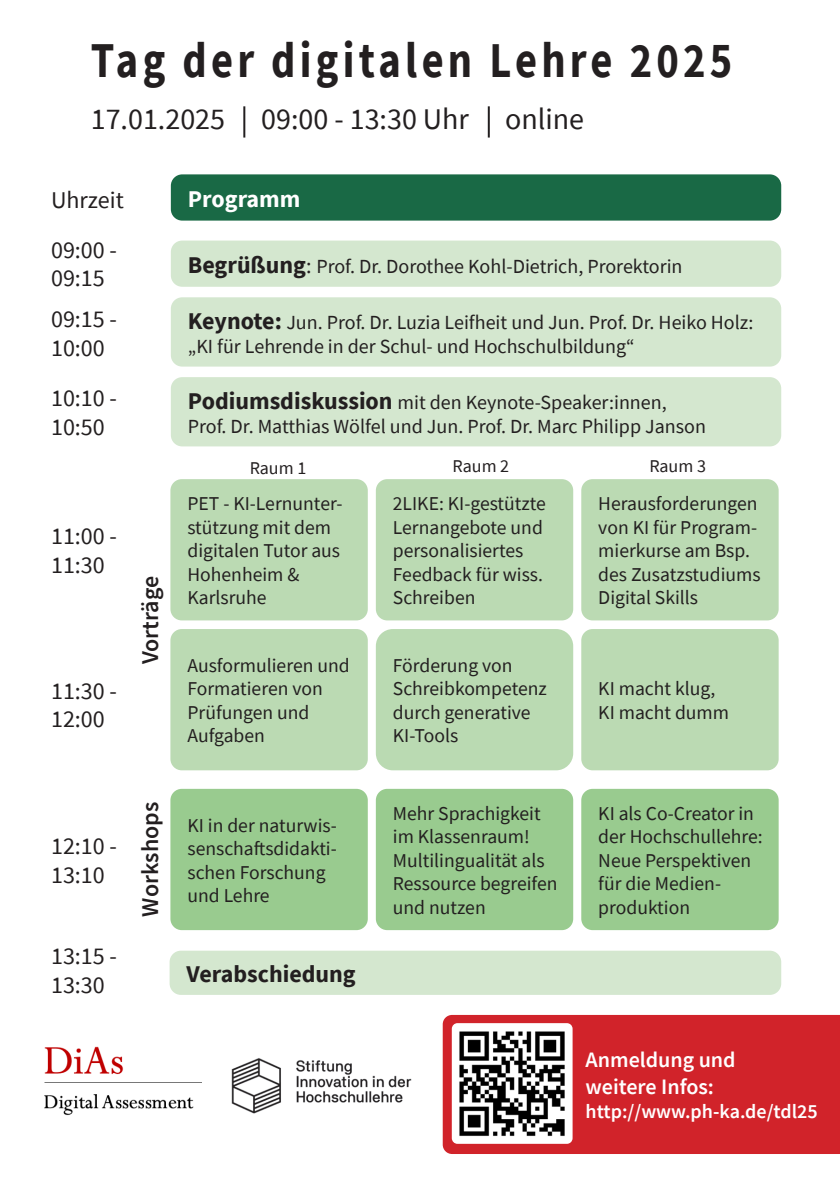
<style>
.page{position:relative;width:840px;height:1191px;background:#fff}
.page>*{position:absolute;margin:0;border:0;box-sizing:border-box;transform-origin:0 0}
.t1{font:700 50px "Source Sans Pro";letter-spacing:.1em;color:#231f20;scale:.85 1}
.t2{font:30px "Source Sans Pro";color:#231f20}
.t3{font:24px/28.8px "Source Sans Pro";color:#231f20}
.t4{font:600 24px "Source Sans Pro";color:#231f20}
.t5{font:700 24px "Source Sans Pro";color:#231f20}
.t6{font:700 24px "Source Sans Pro";color:#fff}
.t7{font:600 22px "Source Sans Pro";color:#fff}
.t8{font:20px/24px "Source Sans Pro";color:#231f20}
.t9{font:600 20px "Source Sans Pro";color:#fff}
.t10{font:19.6px/23.6px "Source Sans Pro";color:#231f20}
.t11{font:18px "Source Sans Pro";color:#231f20}
.s1{font-weight:700;font-size:24px}
.s2{font-size:22px}
</style>
<div class="page">
<div style="left:442px;top:1014px;width:397px;height:140px;background:#d1232a"></div>
<hr style="left:243px;top:106px;width:2px;height:32px;background:#231f20">
<hr style="left:487px;top:106px;width:2px;height:32px;background:#231f20">
<div style="left:171px;top:174px;width:609px;height:47px;background:#196945;border-radius:11px"></div>
<div style="left:171px;top:240px;width:609px;height:47px;background:#d4e7cf;border-radius:11px"></div>
<div style="left:171px;top:297px;width:609px;height:69px;background:#d4e7cf;border-radius:11px"></div>
<div style="left:171px;top:377px;width:609px;height:69px;background:#d4e7cf;border-radius:11px"></div>
<div style="left:581px;top:479px;width:197px;height:141px;background:#bbdab3;border-radius:11px"></div>
<div style="left:581px;top:629px;width:197px;height:141px;background:#bbdab3;border-radius:11px"></div>
<div style="left:581px;top:789px;width:197px;height:141px;background:#99cb8f;border-radius:11px"></div>
<div style="left:375px;top:479px;width:198px;height:141px;background:#bbdab3;border-radius:11px"></div>
<div style="left:375px;top:629px;width:198px;height:141px;background:#badab2;border-radius:17px"></div>
<div style="left:375px;top:789px;width:198px;height:141px;background:#99cb8f;border-radius:11px"></div>
<div style="left:170px;top:479px;width:197px;height:141px;background:#bbdab3;border-radius:11px"></div>
<div style="left:170px;top:629px;width:197px;height:141px;background:#bbdab3;border-radius:11px"></div>
<div style="left:170px;top:789px;width:197px;height:141px;background:#99cb8f;border-radius:11px"></div>
<div style="left:169px;top:950px;width:611px;height:45px;background:#d4e7cf;border-radius:11px"></div>
<img style="left:231px;top:1058px;width:181px;height:56px">
<img style="left:44px;top:1046px;width:157px;height:70px">
<img style="left:451px;top:1023px;width:121px;height:120px">
<p class="t1" style="left:91px;top:27px;width:755px">Tag der digitalen Lehre 2025</p>
<p class="t2" style="left:91px;top:100px;width:494px">17.01.2025 09:00 - 13:30 Uhr online</p>
<p class="t3" style="left:51px;top:185px;width:74px">Uhrzeit</p>
<p class="t6" style="left:188px;top:182px;width:114px">Programm</p>
<p class="t3" style="left:51px;top:235px;width:67px">09:00 -<br>09:15</p>
<p class="t8" style="left:188px;top:254px;width:496px"><span class="s1">Begrüßung</span><span class="s2">:</span> Prof. Dr. Dorothee Kohl-Dietrich, Prorektorin</p>
<p class="t3" style="left:51px;top:304px;width:67px">09:15 -<br>10:00</p>
<p class="t3" style="left:51px;top:384px;width:67px">10:10 -<br>10:50</p>
<p class="t3" style="left:51px;top:522px;width:67px">11:00 -<br>11:30</p>
<p class="t3" style="left:51px;top:676px;width:67px">11:30 -<br>12:00</p>
<p class="t3" style="left:51px;top:831px;width:67px">12:10 -<br>13:10</p>
<p class="t3" style="left:51px;top:942px;width:67px">13:15 -<br>13:30</p>
<p class="t4" style="left:134px;top:664px;width:90px;rotate:-90deg">Vorträge</p>
<p class="t4" style="left:134px;top:916px;width:116px;rotate:-90deg">Workshops</p>
<p class="t8" style="left:188px;top:310px;width:566px"><span class="s1">Keynote:</span> Jun. Prof. Dr. Luzia Leifheit und Jun. Prof. Dr. Heiko Holz:</p>
<p class="t8" style="left:188px;top:334px;width:448px">„KI für Lehrende in der Schul- und Hochschulbildung“</p>
<p class="t8" style="left:188px;top:390px;width:519px"><span class="s1">Podiumsdiskussion</span> mit den Keynote-Speaker:innen,<br>Prof. Dr. Matthias Wölfel und Jun. Prof. Dr. Marc Philipp Janson</p>
<p class="t11" style="left:249px;top:456px;width:58px">Raum 1</p>
<p class="t11" style="left:452px;top:455px;width:58px">Raum 2</p>
<p class="t11" style="left:649px;top:455px;width:58px">Raum 3</p>
<p class="t10" style="left:187px;top:491px;width:156px">PET - KI-Lernunter&shy;stützung mit dem digitalen Tutor aus<br>Hohenheim &amp;</p>
<p class="t10" style="left:187px;top:586px;width:81px">Karlsruhe</p>
<p class="t10" style="left:187px;top:653px;width:164px">Ausformulieren und<br>Formatieren von<br>Prüfungen und</p>
<p class="t10" style="left:187px;top:724px;width:79px">Aufgaben</p>
<p class="t10" style="left:187px;top:813px;width:151px">KI in der naturwis&shy;senschaftsdidakti&shy;schen Forschung und Lehre</p>
<p class="t5" style="left:186px;top:957px;width:171px">Verabschiedung</p>
<p class="t10" style="left:392px;top:491px;width:154px">2LIKE: KI-gestützte<br>Lernangebote und personalisiertes<br>Feedback für wiss.<br>Schreiben</p>
<p class="t10" style="left:392px;top:653px;width:155px">Förderung von<br>Schreibkompetenz durch generative<br>KI-Tools</p>
<p class="t10" style="left:392px;top:801px;width:166px">Mehr Sprachigkeit im Klassenraum!<br>Multilingualität als<br>Ressource begreifen und nutzen</p>
<p class="t10" style="left:598px;top:491px;width:164px">Herausforderungen von KI für Program&shy;mierkurse am Bsp. des Zusatzstudiums<br>Digital Skills</p>
<p class="t10" style="left:598px;top:677px;width:118px">KI macht klug,</p>
<p class="t10" style="left:598px;top:700px;width:132px">KI macht dumm</p>
<p class="t10" style="left:598px;top:801px;width:166px">KI als Co-Creator in der Hochschullehre:<br>Neue Perspektiven für die Medien-</p>
<p class="t10" style="left:598px;top:895px;width:93px">produktion</p>
<p class="t7" style="left:585px;top:1045px;width:152px">Anmeldung und</p>
<p class="t7" style="left:585px;top:1072px;width:130px">weitere Infos:</p>
<p class="t9" style="left:585px;top:1098px;width:234px">http://www.ph-ka.de/tdl25</p>
</div>
